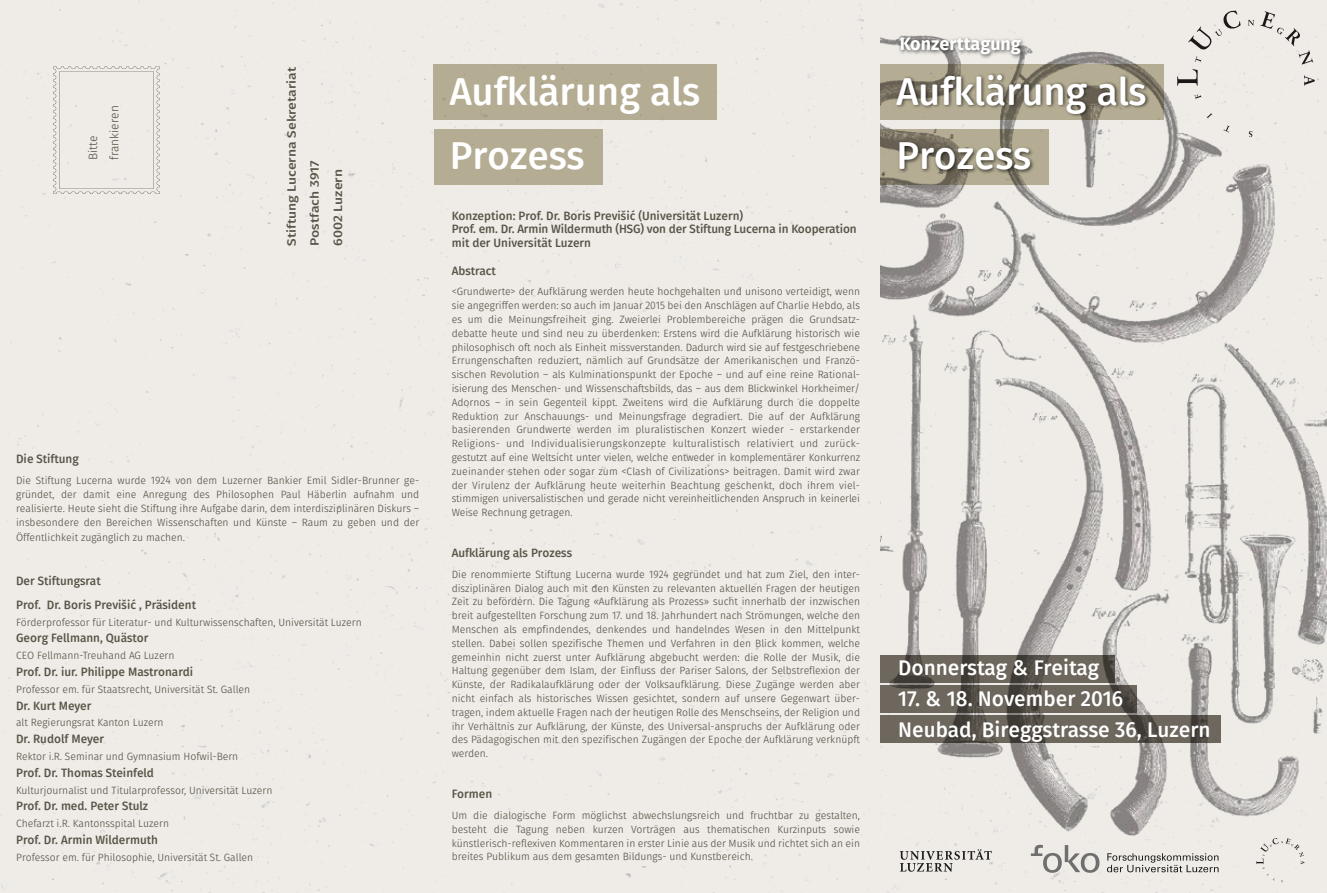
<style>
.page{position:relative;width:1327px;height:893px;background:#efece7}
.page>*{position:absolute;margin:0;border:0;box-sizing:border-box;transform-origin:0 0}
.t1{font:700 38.55px/64.9px "Gardenia";color:#fff}
.t2{font:700 21px/30.8px "Gardenia";color:#fff}
.t3{font:800 18px "Gardenia";color:#fff}
.t4{font:700 12px/13.8px "Gardenia";color:#585448}
.t5{font:700 12px/23.2px "Gardenia";color:#585448;scale:1.16 1}
.t6{font:12px/21.1px "Gardenia";color:#585448}
.t7{font:10.5px/13.8px "Gardenia";color:#585448;text-align:justify}
</style>
<div class="page">
<img style="left:880px;top:11px;width:447px;height:825px">
<svg style="left:880px;top:64px;width:283px;height:56px;background:#a09882"></svg>
<svg style="left:880px;top:129px;width:12px;height:55px"></svg>
<img style="left:892px;top:68px;width:270px;height:120px">
<div style="left:434px;top:64px;width:283px;height:56px;background:#b5ad93"></div>
<div style="left:434px;top:129px;width:168px;height:55px;background:#b5ad93"></div>
<img style="left:895px;top:31px;width:132px;height:32px">
<svg style="left:880px;top:655px;width:235px;height:27px;background:#5f5a51"></svg>
<svg style="left:880px;top:685px;width:257px;height:28px;background:#615c53"></svg>
<svg style="left:880px;top:716px;width:341px;height:27px;background:#615b52"></svg>
<svg style="left:53px;top:66px;width:107px;height:128px;background:#eae7e2"></svg>
<svg style="left:899px;top:849px;width:93px;height:23px;background:#c5c3be"></svg>
<svg style="left:1247px;top:20px;width:7px;height:6px"></svg>
<svg style="left:1249px;top:131px;width:3px;height:6px"></svg>
<svg style="left:1206px;top:113px;width:6px;height:6px"></svg>
<svg style="left:1194px;top:94px;width:7px;height:5px"></svg>
<svg style="left:1223px;top:125px;width:6px;height:8px"></svg>
<svg style="left:1177px;top:69px;width:20px;height:17px"></svg>
<svg style="left:1188px;top:10px;width:52px;height:52px;background:#dedbd6"></svg>
<svg style="left:1260px;top:11px;width:53px;height:54px;background:#dfdcd8"></svg>
<svg style="left:1304px;top:75px;width:11px;height:11px"></svg>
<svg style="left:1256px;top:838px;width:48px;height:44px;background:#e7e4df"></svg>
<svg style="left:1107px;top:853px;width:111px;height:19px;background:#c2c0bb"></svg>
<svg style="left:1031px;top:845px;width:68px;height:28px;background:#cac8c4"></svg>
<p class="t6" style="left:83px;top:160px;width:56px;rotate:-90deg">Bitte frankieren</p>
<p class="t5" style="left:280px;top:246px;width:156px;rotate:-90deg">Stiftung Lucerna Sekretariat<br>Postfach 3917<br>6002 Luzern</p>
<p class="t4" style="left:16px;top:452px;width:64px">Die Stiftung</p>
<p class="t7" style="left:16px;top:473px;width:405px;line-height:14.2px">Die Stiftung Lucerna wurde 1924 von dem Luzerner Bankier Emil Sidler-Brunner ge&shy;gründet, der damit eine Anregung des Philosophen Paul Häberlin aufnahm und realisierte. Heute sieht die Stiftung ihre Aufgabe darin, dem interdisziplinären Diskurs – insbesondere den Bereichen Wissenschaften und Künste – Raum zu geben und der Öffentlichkeit zugänglich zu machen.</p>
<p class="t4" style="left:16px;top:569px;width:181px;line-height:23.5px">Der Stiftungsrat<br>Prof. Dr. Boris Previšić , Präsident</p>
<p class="t7" style="left:16px;top:615px;width:347px">Förderprofessor für Literatur- und Kulturwissenschaften, Universität Luzern</p>
<p class="t4" style="left:16px;top:632px;width:134px">Georg Fellmann, Quästor</p>
<p class="t7" style="left:16px;top:649px;width:160px">CEO Fellmann-Treuhand AG Luzern</p>
<p class="t4" style="left:16px;top:665px;width:179px">Prof. Dr. iur. Philippe Mastronardi</p>
<p class="t7" style="left:16px;top:682px;width:235px">Professor em. für Staatsrecht, Universität St. Gallen</p>
<p class="t4" style="left:16px;top:699px;width:77px">Dr. Kurt Meyer</p>
<p class="t7" style="left:16px;top:716px;width:149px">alt Regierungsrat Kanton Luzern</p>
<p class="t4" style="left:16px;top:732px;width:89px">Dr. Rudolf Meyer</p>
<p class="t7" style="left:16px;top:750px;width:224px">Rektor i.R. Seminar und Gymnasium Hofwil-Bern</p>
<p class="t4" style="left:16px;top:766px;width:139px">Prof. Dr. Thomas Steinfeld</p>
<p class="t7" style="left:16px;top:783px;width:258px">Kulturjournalist und Titularprofessor, Universität Luzern</p>
<p class="t4" style="left:16px;top:800px;width:134px">Prof. Dr. med. Peter Stulz</p>
<p class="t7" style="left:16px;top:817px;width:154px">Chefarzt i.R. Kantonsspital Luzern</p>
<p class="t4" style="left:16px;top:833px;width:143px">Prof. Dr. Armin Wildermuth</p>
<p class="t7" style="left:16px;top:850px;width:238px">Professor em. für Philosophie, Universität St. Gallen</p>
<h1 class="t1" style="left:450px;top:59px;width:252px">Aufklärung als<br>Prozess</h1>
<p class="t4" style="left:452px;top:209px;width:406px">Konzeption: Prof. Dr. Boris Previšić (Universität Luzern)<br>Prof. em. Dr. Armin Wildermuth (HSG) von der Stiftung Lucerna in Kooperation mit der Universität Luzern</p>
<p class="t4" style="left:452px;top:264px;width:46px">Abstract</p>
<p class="t7" style="left:452px;top:285px;width:410px">&lt;Grundwerte&gt; der Aufklärung werden heute hochgehalten und unisono verteidigt, wenn sie angegriffen werden: so auch im Januar 2015 bei den Anschlägen auf Charlie Hebdo, als es um die Meinungsfreiheit ging. Zweierlei Problembereiche prägen die Grundsatz&shy;debatte heute und sind neu zu überdenken: Erstens wird die Aufklärung historisch wie philosophisch oft noch als Einheit missverstanden. Dadurch wird sie auf festgeschriebene Errungenschaften reduziert, nämlich auf Grundsätze der Amerikanischen und Franzö&shy;sischen Revolution – als Kulminationspunkt der Epoche – und auf eine reine Rational&shy;isierung des Menschen- und Wissenschaftsbilds, das – aus dem Blickwinkel Horkheimer/ Adornos – in sein Gegenteil kippt. Zweitens wird die Aufklärung durch die doppelte Reduktion zur Anschauungs- und Meinungsfrage degradiert. Die auf der Aufklärung basierenden Grundwerte werden im pluralistischen Konzert wieder - erstarkender Religions- und Individualisierungskonzepte kulturalistisch relativiert und zurück&shy;gestutzt auf eine Weltsicht unter vielen, welche entweder in komplementärer Konkurrenz zueinander stehen oder sogar zum &lt;Clash of Civilizations&gt; beitragen. Damit wird zwar der Virulenz der Aufklärung heute weiterhin Beachtung geschenkt, doch ihrem viel&shy;stimmigen universalistischen und gerade nicht vereinheitlichenden Anspruch in keinerlei Weise Rechnung getragen.</p>
<p class="t4" style="left:452px;top:546px;width:122px">Aufklärung als Prozess</p>
<p class="t7" style="left:452px;top:567px;width:410px">Die renommierte Stiftung Lucerna wurde 1924 gegründet und hat zum Ziel, den inter&shy;disziplinären Dialog auch mit den Künsten zu relevanten aktuellen Fragen der heutigen Zeit zu befördern. Die Tagung «Aufklärung als Prozess» sucht innerhalb der inzwischen breit aufgestellten Forschung zum 17. und 18. Jahrhundert nach Strömungen, welche den Menschen als empfindendes, denkendes und handelndes Wesen in den Mittelpunkt stellen. Dabei sollen spezifische Themen und Verfahren in den Blick kommen, welche gemeinhin nicht zuerst unter Aufklärung abgebucht werden: die Rolle der Musik, die Haltung gegenüber dem Islam, der Einfluss der Pariser Salons, der Selbstreflexion der Künste, der Radikalaufklärung oder der Volksaufklärung. Diese Zugänge werden aber nicht einfach als historisches Wissen gesichtet, sondern auf unsere Gegenwart über&shy;tragen, indem aktuelle Fragen nach der heutigen Rolle des Menschseins, der Religion und ihr Verhältnis zur Aufklärung, der Künste, des Universal-anspruchs der Aufklärung oder des Pädagogischen mit den spezifischen Zugängen der Epoche der Aufklärung verknüpft werden.</p>
<p class="t4" style="left:452px;top:788px;width:42px">Formen</p>
<p class="t7" style="left:452px;top:808px;width:410px">Um die dialogische Form möglichst abwechslungsreich und fruchtbar zu gestalten, besteht die Tagung neben kurzen Vorträgen aus thematischen Kurzinputs sowie künstlerisch-reflexiven Kommentaren in erster Linie aus der Musik und richtet sich an ein breites Publikum aus dem gesamten Bildungs- und Kunstbereich.</p>
<h3 class="t3" style="left:899px;top:32px;width:123px">Konzerttagung</h3>
<h1 class="t1" style="left:896px;top:59px;width:252px">Aufklärung als<br>Prozess</h1>
<h2 class="t2" style="left:898px;top:653px;width:203px">Donnerstag &amp; Freitag</h2>
<h2 class="t2" style="left:898px;top:684px;width:314px">17. &amp; 18. November 2016<br>Neubad, Bireggstrasse 36, Luzern</h2>
</div>
